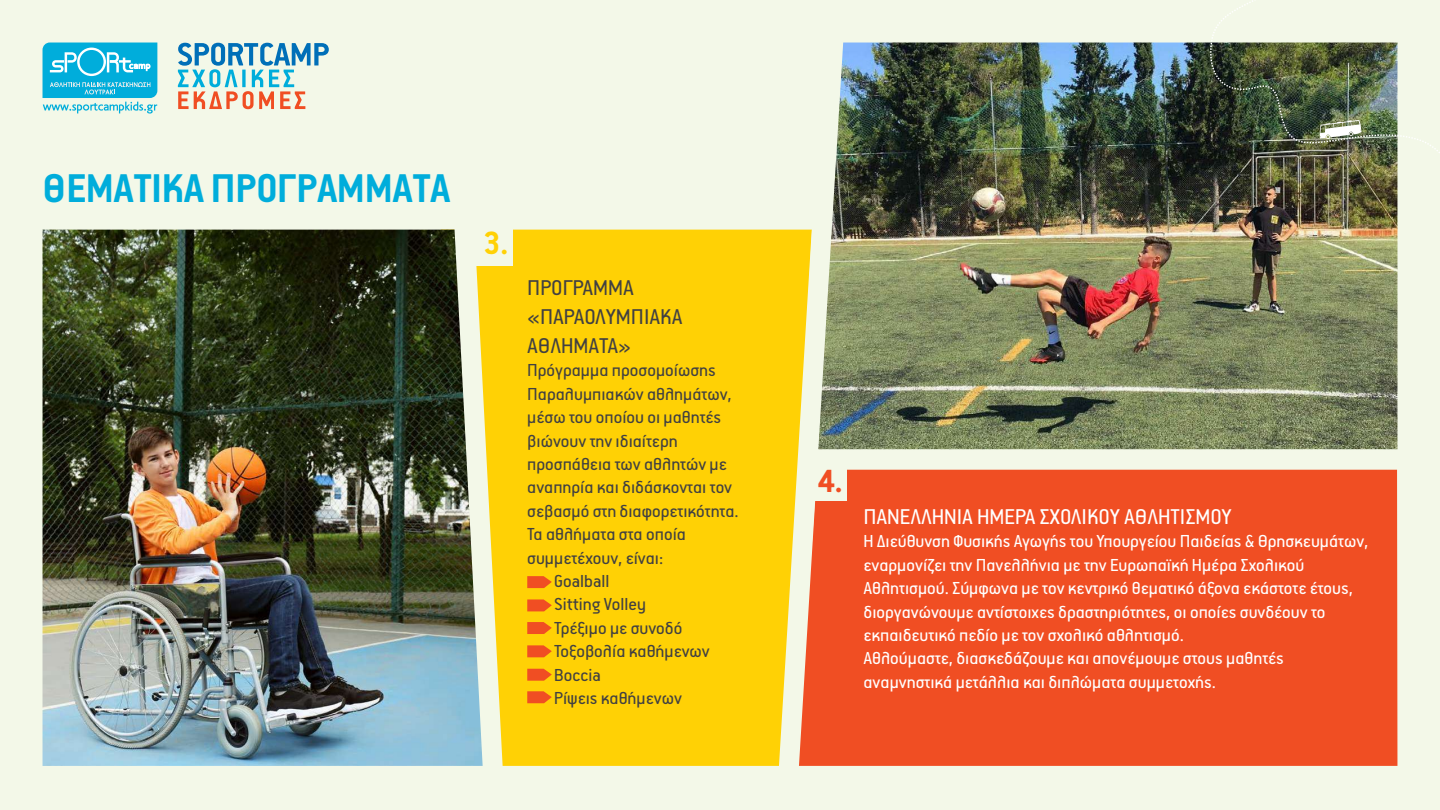
<style>
.page{position:relative;width:1440px;height:810px;background:#f3f8e8}
.page>*{position:absolute;margin:0;border:0;box-sizing:border-box;transform-origin:0 0}
.t1{font:700 45px "PF Premier Text";color:#00addb}
.t2{font:700 36px "PF Premier Text";color:#ffd105}
.t3{font:700 36px "PF Premier Text";color:#f04e23}
.t4{font:24px "PF Premier Text";color:#fff}
.t5{font:24px/28.8px "PF Premier Text";color:#414042}
.t6{font:19.5px/23.4px "PF Premier Text";color:#fff}
.t7{font:19.5px "PF Premier Text";color:#414042}
</style>
<div class="page">
<svg style="left:43px;top:43px;width:114px;height:71px"></svg>
<svg style="left:178px;top:43px;width:151px;height:66px"></svg>
<div style="left:503px;top:230px;width:276px;height:536px;background:#ffd105"></div>
<div style="left:467px;top:215px;width:45px;height:51px;background:#f3f8e8"></div>
<img style="left:845px;top:43px;width:552px;height:406px">
<div style="left:845px;top:470px;width:552px;height:296px;background:#f04e23"></div>
<img style="left:43px;top:230px;width:411px;height:536px">
<div style="left:801px;top:450px;width:46px;height:51px;background:#f3f8e8"></div>
<img style="left:1210px;top:0;width:230px;height:198px">
<svg style="left:454px;top:229px;width:49px;height:537px"></svg>
<svg style="left:779px;top:42px;width:66px;height:724px"></svg>
<svg style="left:527px;top:622px;width:25px;height:12px"></svg>
<svg style="left:527px;top:691px;width:25px;height:12px"></svg>
<svg style="left:527px;top:576px;width:25px;height:12px"></svg>
<svg style="left:527px;top:645px;width:25px;height:12px"></svg>
<svg style="left:527px;top:599px;width:25px;height:12px"></svg>
<svg style="left:527px;top:669px;width:25px;height:12px"></svg>
<h1 class="t1" style="left:43px;top:166px;width:409px">ΘΕΜΑΤΙΚΆ ΠΡΟΓΡΆΜΜΑΤΑ</h1>
<h2 class="t2" style="left:483px;top:225px;width:27px">3.</h2>
<p class="t5" style="left:527px;top:274px;width:156px">ΠΡΌΓΡΑΜΜΑ «ΠΑΡΑΟΛΥΜΠΙΑΚΆ<br>ΑΘΛΉΜΑΤΑ»</p>
<p class="t7" style="left:527px;top:361px;width:190px">Πρόγραμμα προσομοίωσης</p>
<p class="t7" style="left:527px;top:384px;width:206px">Παραλυμπιακών αθλημάτων,</p>
<p class="t7" style="left:527px;top:408px;width:196px">μέσω του οποίου οι μαθητές</p>
<p class="t7" style="left:527px;top:431px;width:152px">βιώνουν την ιδιαίτερη</p>
<p class="t7" style="left:527px;top:454px;width:201px">προσπάθεια των αθλητών με</p>
<p class="t7" style="left:527px;top:478px;width:206px">αναπηρία και διδάσκονται τον</p>
<p class="t7" style="left:527px;top:501px;width:213px">σεβασμό στη διαφορετικότητα.</p>
<p class="t7" style="left:527px;top:525px;width:160px">Τα αθλήματα στα οποία</p>
<p class="t7" style="left:527px;top:548px;width:138px">συμμετέχουν, είναι:</p>
<p class="t7" style="left:554px;top:571px;width:57px">Goalball</p>
<p class="t7" style="left:554px;top:595px;width:93px">Sitting Volley</p>
<p class="t7" style="left:554px;top:618px;width:130px">Τρέξιμο με συνοδό</p>
<p class="t7" style="left:554px;top:642px;width:157px">Τοξοβολία καθήμενων</p>
<p class="t7" style="left:554px;top:665px;width:48px">Boccia</p>
<p class="t7" style="left:554px;top:688px;width:129px">Ρίψεις καθήμενων</p>
<h2 class="t3" style="left:817px;top:463px;width:27px">4.</h2>
<p class="t4" style="left:863px;top:505px;width:358px">ΠΑΝΕΛΛΉΝΙΑ ΗΜΈΡΑ ΣΧΟΛΙΚΟΎ ΑΘΛΗΤΙΣΜΟΎ</p>
<p class="t6" style="left:863px;top:530px;width:506px">Η Διεύθυνση Φυσικής Αγωγής του Υπουργείου Παιδείας &amp; Θρησκευμάτων, εναρμονίζει την Πανελλήνια με την Ευρωπαϊκή Ημέρα Σχολικού Αθλητισμού. Σύμφωνα με τον κεντρικό θεματικό άξονα εκάστοτε έτους, διοργανώνουμε αντίστοιχες δραστηριότητες, οι οποίες συνδέουν το εκπαιδευτικό πεδίο με τον σχολικό αθλητισμό.<br>Αθλούμαστε, διασκεδάζουμε και απονέμουμε στους μαθητές αναμνηστικά μετάλλια και διπλώματα συμμετοχής.</p>
</div>
